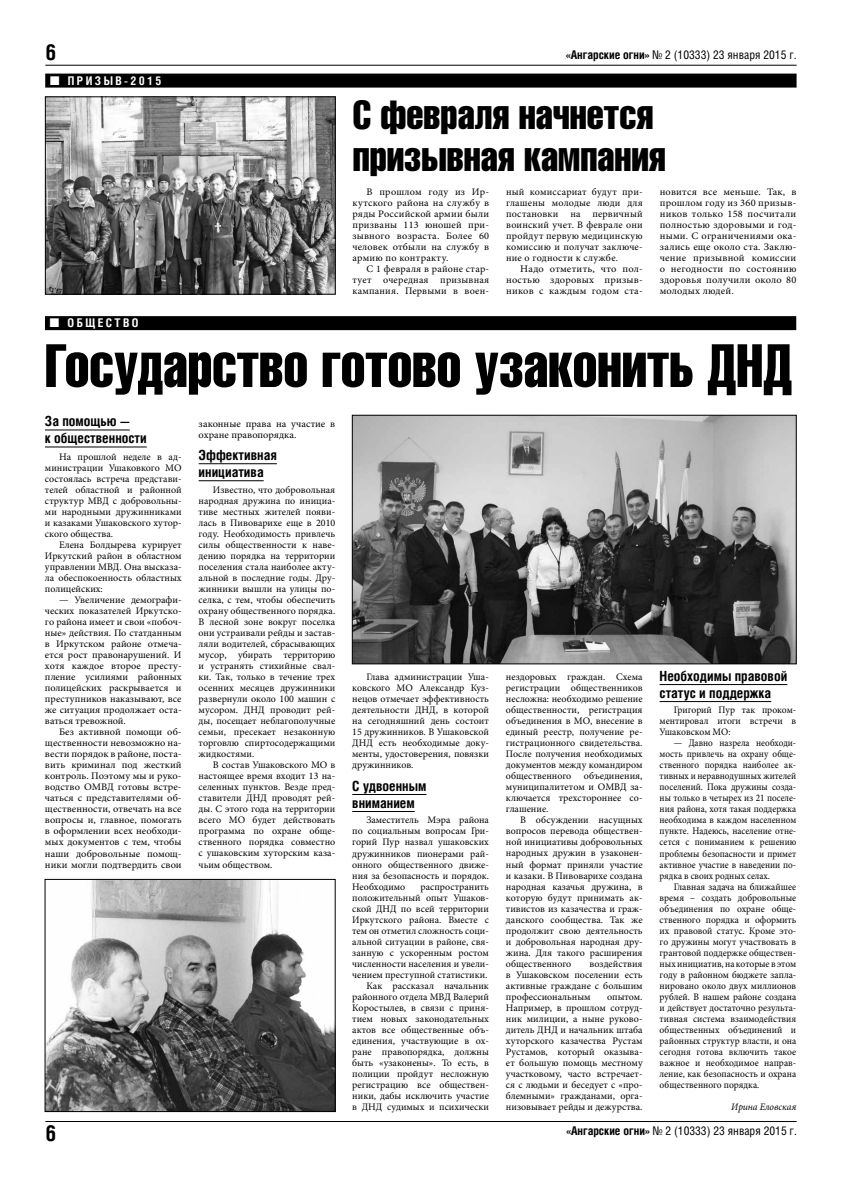
<style>
.page{position:relative;width:842px;height:1191px;background:#fff}
.page>*{position:absolute;margin:0;border:0;box-sizing:border-box;transform-origin:0 0}
.t1{font:60px "Helios Compressed";color:#000;scale:.96 1}
.t2{font:40px/42px "Helios Compressed";color:#000}
.t3{font:700 22px "Helios Cond";color:#000}
.t4{font:700 14px/17px "Helios Cond";color:#000}
.t5{font:12px "Helios Cond";color:#000}
.t6{font:700 12px "Helios Cond";letter-spacing:.2em;color:#fff}
.t7{font:10px/11px "Minion Pro";color:#000;text-align:justify}
.t8{font:10px/11px "Minion Pro";color:#000;text-align:justify;scale:1.04 1}
.t9{font:10px/11px "Minion Pro";color:#000;text-align:justify;scale:.95 1}
.t10{font:10px/11px "Minion Pro";color:#000;text-align:justify;scale:.92 1}
.t11{font:10px/11px "Minion Pro";color:#000;text-align:justify;scale:.96 1}
.t12{font:italic 10px "Minion Pro";color:#000;scale:.96 1}
.s1{font-weight:700}
</style>
<div class="page">
<hr style="left:45px;top:65px;width:752px;height:1px;background:#000">
<hr style="left:45px;top:1121px;width:752px;height:1px;background:#000">
<div style="left:45px;top:316px;width:751px;height:14px;background:#000"></div>
<hr style="left:45px;top:429px;width:85px;height:1px;background:#000">
<hr style="left:45px;top:446px;width:102px;height:1px;background:#000">
<hr style="left:199px;top:463px;width:78px;height:1px;background:#000">
<hr style="left:199px;top:480px;width:65px;height:1px;background:#000">
<hr style="left:352px;top:794px;width:74px;height:1px;background:#000">
<hr style="left:352px;top:811px;width:63px;height:1px;background:#000">
<hr style="left:660px;top:684px;width:127px;height:1px;background:#000">
<hr style="left:660px;top:701px;width:111px;height:1px;background:#000">
<img style="left:354px;top:417px;width:440px;height:245px">
<div style="left:352px;top:415px;width:444px;height:249px;border:1px solid #000"></div>
<img style="left:47px;top:881px;width:286px;height:228px">
<div style="left:45px;top:879px;width:290px;height:232px;border:1px solid #000"></div>
<div style="left:45px;top:74px;width:751px;height:14px;background:#000"></div>
<img style="left:47px;top:99px;width:286px;height:193px">
<div style="left:45px;top:97px;width:290px;height:197px;border:1px solid #000"></div>
<h3 class="t3" style="left:45px;top:39px;width:12px">6</h3>
<p class="t6" style="left:68px;top:73px;width:95px">ПРИЗЫВ-2015</p>
<p class="t5" style="left:566px;top:48px;width:232px"><span class="s1">«Ангарские огни»</span> № 2 (10333) 23 января 2015 г.</p>
<h2 class="t2" style="left:353px;top:92px;width:315px">С февраля начнется призывная кампания</h2>
<p class="t7" style="left:352px;top:186px;width:138px;text-indent:14px">В прошлом году из Ир&shy;кутского района на службу в ряды Российской армии были призваны 113 юношей при&shy;зывного возраста. Более 60 человек отбыли на службу в армию по контракту.</p>
<p class="t7" style="left:352px;top:263px;width:138px;text-indent:14px">С 1 февраля в районе стар&shy;тует очередная призывная кампания. Первыми в воен-</p>
<p class="t7" style="left:506px;top:186px;width:138px">ный комиссариат будут при&shy;глашены молодые люди для постановки на первичный воинский учет. В феврале они пройдут первую медицинскую комиссию и получат заключе&shy;ние о годности к службе.</p>
<p class="t8" style="left:506px;top:263px;width:133px;text-indent:14px">Надо отметить, что пол&shy;ностью здоровых призыв&shy;ников с каждым годом ста-</p>
<p class="t8" style="left:660px;top:186px;width:133px">новится все меньше. Так, в прошлом году из 360 призыв&shy;ников только 158 посчитали полностью здоровыми и год&shy;ными. С ограничениями ока&shy;зались еще около ста. Заклю&shy;чение призывной комиссии о негодности по состоянию здоровья получили около 80 молодых людей.</p>
<p class="t6" style="left:68px;top:316px;width:72px">ОБЩЕСТВО</p>
<h1 class="t1" style="left:45px;top:330px;width:780px">Государство готово узаконить ДНД</h1>
<h3 class="t4" style="left:45px;top:412px;width:103px">За помощью —<br>к общественности</h3>
<p class="t7" style="left:45px;top:451px;width:138px;text-indent:14px">На прошлой неделе в ад&shy;министрации Ушаковкого МО состоялась встреча представи&shy;телей областной и районной структур МВД с добровольны&shy;ми народными дружинниками и казаками Ушаковского хутор&shy;ского общества.</p>
<p class="t7" style="left:45px;top:539px;width:138px;text-indent:14px">Елена Болдырева курирует Иркутский район в областном управлении МВД. Она высказа&shy;ла обеспокоенность областных полицейских:</p>
<p class="t7" style="left:45px;top:594px;width:138px;text-indent:14px">— Увеличение демографи&shy;ческих показателей Иркутско&shy;го района имеет и свои «побоч&shy;ные» действия. По статданным в Иркутском районе отмеча&shy;ется рост правонарушений. И хотя каждое второе престу&shy;пление усилиями районных полицейских раскрывается и преступников наказывают, все же ситуация продолжает оста&shy;ваться тревожной.</p>
<p class="t8" style="left:45px;top:726px;width:133px;text-indent:14px">Без активной помощи об&shy;щественности невозможно на&shy;вести порядок в районе, поста&shy;вить криминал под жесткий контроль. Поэтому мы и руко&shy;водство ОМВД готовы встре&shy;чаться с представителями об&shy;щественности, отвечать на все вопросы и, главное, помогать в оформлении всех необходи&shy;мых документов с тем, чтобы наши добровольные помощ&shy;ники могли подтвердить свои</p>
<p class="t8" style="left:199px;top:418px;width:133px">законные права на участие в охране правопорядка.</p>
<h3 class="t4" style="left:199px;top:446px;width:80px">Эффективная инициатива</h3>
<p class="t7" style="left:199px;top:484px;width:138px;text-indent:14px">Известно, что добровольная народная дружина по инициа&shy;тиве местных жителей появи&shy;лась в Пивоварихе еще в 2010 году. Необходимость привлечь силы общественности к наве&shy;дению порядка на территории поселения стала наиболее акту&shy;альной в последние годы. Дру&shy;жинники вышли на улицы по&shy;селка, с тем, чтобы обеспечить охрану общественного порядка.<br>В лесной зоне вокруг поселка они устраивали рейды и застав&shy;ляли водителей, сбрасывающих мусор, убирать территорию и устранять стихийные свал&shy;ки. Так, только в течение трех осенних месяцев дружинники развернули около 100 машин с мусором. ДНД проводит рей&shy;ды, посещает неблагополучные семьи, пресекает незаконную торговлю спиртосодержащими жидкостями.</p>
<p class="t7" style="left:199px;top:759px;width:138px;text-indent:14px">В состав Ушаковского МО в настоящее время входит 13 на&shy;селенных пунктов. Везде пред&shy;ставители ДНД проводят рей&shy;ды. С этого года на территории всего МО будет действовать программа по охране обще&shy;ственного порядка совместно с ушаковским хуторским каза&shy;чьим обществом.</p>
<h3 class="t4" style="left:660px;top:667px;width:129px">Необходимы правовой статус и поддержка</h3>
<p class="t11" style="left:660px;top:704px;width:144px;text-indent:14px">Григорий Пур так проком&shy;ментировал итоги встречи в Ушаковском МО:</p>
<p class="t10" style="left:660px;top:737px;width:150px;text-indent:14px">— Давно назрела необходи&shy;мость привлечь на охрану обще&shy;ственного порядка наиболее ак&shy;тивных и неравнодушных жителей поселений. Пока дружины созда&shy;ны только в четырех из 21 поселе&shy;ния района, хотя такая поддержка необходима в каждом населенном пункте. Надеюсь, население отне&shy;сется с пониманием к решению проблемы безопасности и примет активное участие в наведении по&shy;рядка в своих родных селах.</p>
<p class="t9" style="left:660px;top:881px;width:145px;text-indent:14px">Главная задача на ближайшее время – создать добровольные объединения по охране обще&shy;ственного порядка и оформить их правовой статус. Кроме это&shy;го дружины могут участвовать в грантовой поддержке обществен&shy;ных инициатив, на которые в этом году в районном бюджете запла&shy;нировано около двух миллионов рублей. В нашем районе создана и действует достаточно результа&shy;тивная система взаимодействия общественных объединений и районных структур власти, и она сегодня готова включить такое важное и необходимое направ&shy;ление, как безопасность и охрана общественного порядка.</p>
<p class="t12" style="left:731px;top:1100px;width:69px">Ирина Еловская</p>
<p class="t7" style="left:506px;top:671px;width:138px">нездоровых граждан. Схема регистрации общественников несложна: необходимо решение общественности, регистрация объединения в МО, внесение в единый реестр, получение ре&shy;гистрационного свидетельства.<br>После получения необходимых документов между командиром общественного</p>
<p class="t7" style="left:352px;top:671px;width:138px;text-indent:14px">Глава администрации Уша&shy;ковского МО Александр Куз&shy;нецов отмечает эффективность деятельности ДНД, в которой на сегодняшний день состоит 15 дружинников. В Ушаковской ДНД есть необходимые доку&shy;менты, удостоверения, повязки дружинников.</p>
<h3 class="t4" style="left:352px;top:777px;width:76px">С удвоенным вниманием</h3>
<p class="t7" style="left:352px;top:814px;width:138px;text-indent:14px">Заместитель Мэра района по социальным вопросам Гри&shy;горий Пур назвал ушаковских дружинников пионерами рай&shy;онного общественного движе&shy;ния за безопасность и порядок.<br>Необходимо</p>
<p class="t7" style="left:506px;top:770px;width:138px;text-indent:78px">объединения, муниципалитетом и ОМВД за&shy;ключается трехстороннее со&shy;глашение.</p>
<p class="t7" style="left:506px;top:814px;width:138px;text-indent:14px">В обсуждении насущных вопросов перевода обществен&shy;ной инициативы добровольных народных дружин в узаконен&shy;ный формат приняли участие и казаки. В Пивоварихе создана народная казачья дружина, в которую будут принимать ак&shy;тивистов из казачества и граж&shy;данского сообщества. Так же продолжит свою деятельность и добровольная народная дру&shy;жина. Для такого расширения общественного</p>
<p class="t7" style="left:352px;top:881px;width:138px;text-align:right">распространить положительный опыт Ушаков&shy;ской ДНД по всей территории<br>Иркутского района. Вместе с тем он отметил сложность соци&shy;альной ситуации в районе, свя&shy;занную с ускоренным ростом численности населения и увели&shy;чением преступной статистики.<br>Как рассказал начальник районного отдела МВД Валерий<br>Коростылев, в связи с приня&shy;тием новых законодательных актов все общественные объ&shy;единения, участвующие в ох&shy;ране правопорядка, должны быть «узаконены». То есть, в полиции пройдут несложную регистрацию все обществен&shy;ники, дабы исключить участие в ДНД судимых и психически</p>
<p class="t7" style="left:506px;top:958px;width:138px;text-indent:84px">воздействия в Ушаковском поселении есть активные граждане с большим профессиональным</p>
<p class="t7" style="left:506px;top:991px;width:138px;text-indent:101px">опытом.<br>Например, в прошлом сотруд&shy;ник милиции, а ныне руково&shy;дитель ДНД и начальник штаба хуторского казачества Рустам Рустамов, который оказыва&shy;ет большую помощь местному участковому, часто встречает&shy;ся с людьми и беседует с «про&shy;блемными» гражданами, орга&shy;низовывает рейды и дежурства.</p>
<h3 class="t3" style="left:45px;top:1120px;width:12px">6</h3>
<p class="t5" style="left:566px;top:1123px;width:232px"><span class="s1">«Ангарские огни»</span> № 2 (10333) 23 января 2015 г.</p>
</div>
